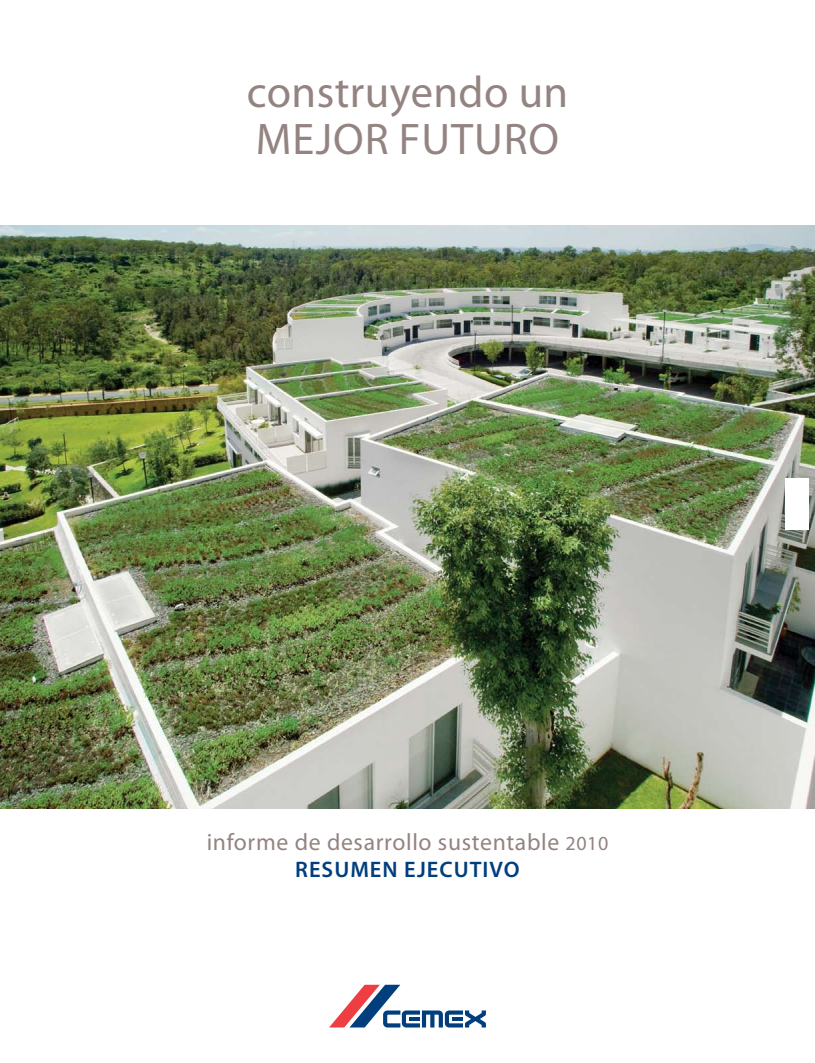
<style>
.page{position:relative;width:815px;height:1063px;background:#fff}
.page>*{position:absolute;margin:0;border:0;box-sizing:border-box;transform-origin:0 0}
.t1{font:44.38px/46.5px "Myriad Pro";letter-spacing:.02em;color:#938481}
.t2{font:23.75px "Myriad Pro";letter-spacing:.025em;color:#938481}
.t3{font:600 22.5px "Myriad Pro";letter-spacing:.045em;color:#003e7e}
.s1{font-size:20px}
</style>
<div class="page">
<svg style="left:329px;top:985px;width:157px;height:43px"></svg>
<img style="left:0;top:226px;width:815px;height:583px">
<div style="left:785px;top:479px;width:24px;height:51px;background:#fff"></div>
<h1 class="t1" style="left:247px;top:68px;width:323px">construyendo un<br>MEJOR futurO</h1>
<p class="t2" style="left:207px;top:828px;width:403px">informe de desarrollo sustentable <span class="s1">2010</span></p>
<p class="t3" style="left:295px;top:855px;width:226px">RESUMEN EJECUTIVO</p>
</div>
